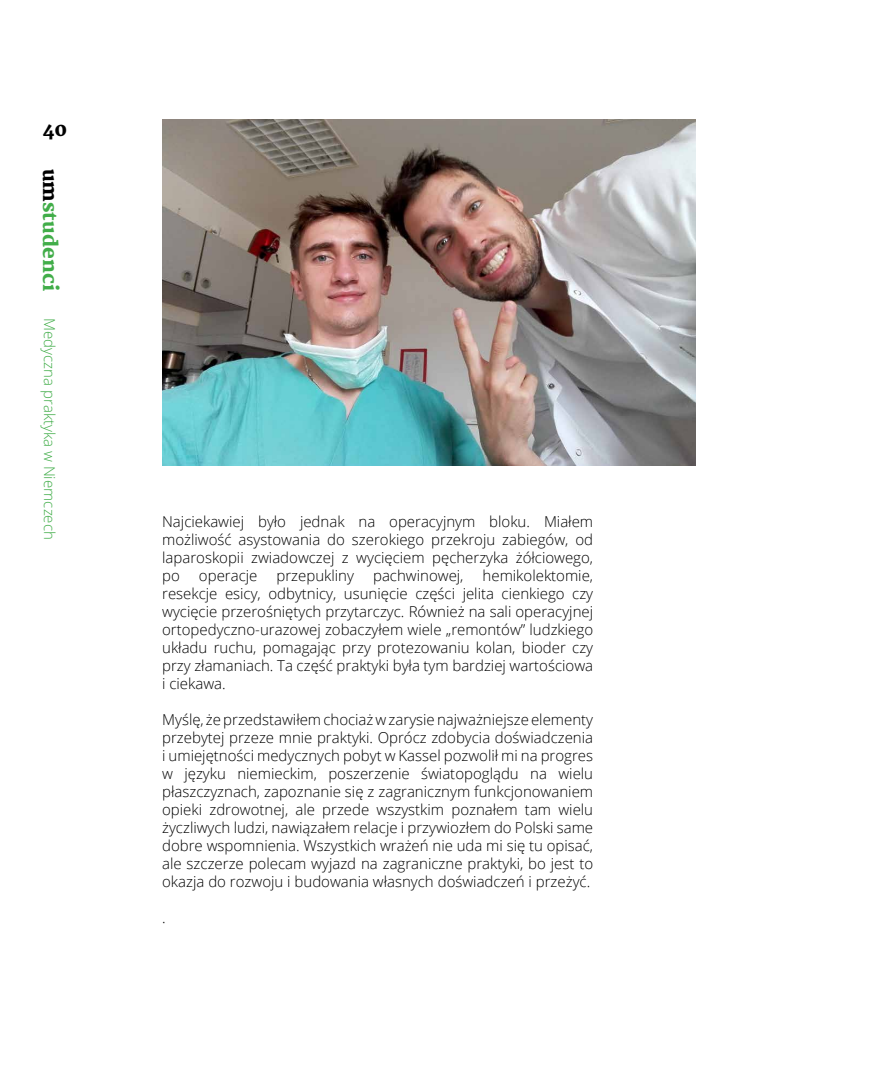
<style>
.page{position:relative;width:893px;height:1085px;background:#fff}
.page>*{position:absolute;margin:0;border:0;box-sizing:border-box;transform-origin:0 0}
.t1{font:800 19.5px "Merriweather";color:#41ad49}
.t2{font:800 18.45px "Merriweather";color:#000}
.t3{font:300 15px/18px "Open Sans";color:#000;text-align:justify}
.t4{font:300 15px "Open Sans";color:#41ad49}
.s1{color:#000}
</style>
<div class="page">
<img style="left:162px;top:119px;width:533px;height:347px">
<p class="t2" style="left:43px;top:119px;width:26px">40</p>
<h1 class="t1" style="left:62px;top:169px;width:124px;rotate:90deg"><span class="s1">um</span>studenci</h1>
<p class="t4" style="left:60px;top:318px;width:223px;rotate:90deg">Medyczna praktyka w Niemczech</p>
<p class="t3" style="left:162px;top:512px;width:432px">Najciekawiej było jednak na operacyjnym bloku. Miałem możliwość asystowania do szerokiego przekroju zabiegów, od laparoskopii zwiadowczej z wycięciem pęcherzyka żółciowego, po</p>
<p class="t3" style="left:162px;top:566px;width:432px;text-indent:320px">hemikolektomie, resekcje esicy, odbytnicy, usunięcie części jelita cienkiego czy wycięcie przerośniętych przytarczyc. Również na sali operacyjnej ortopedyczno-urazowej zobaczyłem wiele „remontów” ludzkiego układu ruchu, pomagając przy protezowaniu kolan, bioder czy przy złamaniach. Ta część praktyki była tym bardziej wartościowa i ciekawa.</p>
<p class="t3" style="left:162px;top:710px;width:432px">Myślę, że przedstawiłem chociaż w zarysie najważniejsze elementy przebytej przeze mnie praktyki. Oprócz zdobycia doświadczenia i umiejętności medycznych pobyt w Kassel pozwolił mi na progres w języku niemieckim, poszerzenie światopoglądu na wielu płaszczyznach, zapoznanie się z zagranicznym funkcjonowaniem opieki zdrowotnej, ale przede wszystkim poznałem tam wielu życzliwych ludzi, nawiązałem relacje i przywiozłem do Polski same dobre wspomnienia. Wszystkich wrażeń nie uda mi się tu opisać, ale szczerze polecam wyjazd na zagraniczne praktyki, bo jest to okazja do rozwoju i budowania własnych doświadczeń i przeżyć.</p>
<p class="t3" style="left:162px;top:908px;width:5px">.</p>
<p class="t3" style="left:199px;top:566px;width:60px">operacje</p>
<p class="t3" style="left:277px;top:566px;width:79px">przepukliny</p>
<p class="t3" style="left:373px;top:566px;width:92px">pachwinowej,</p>
</div>
